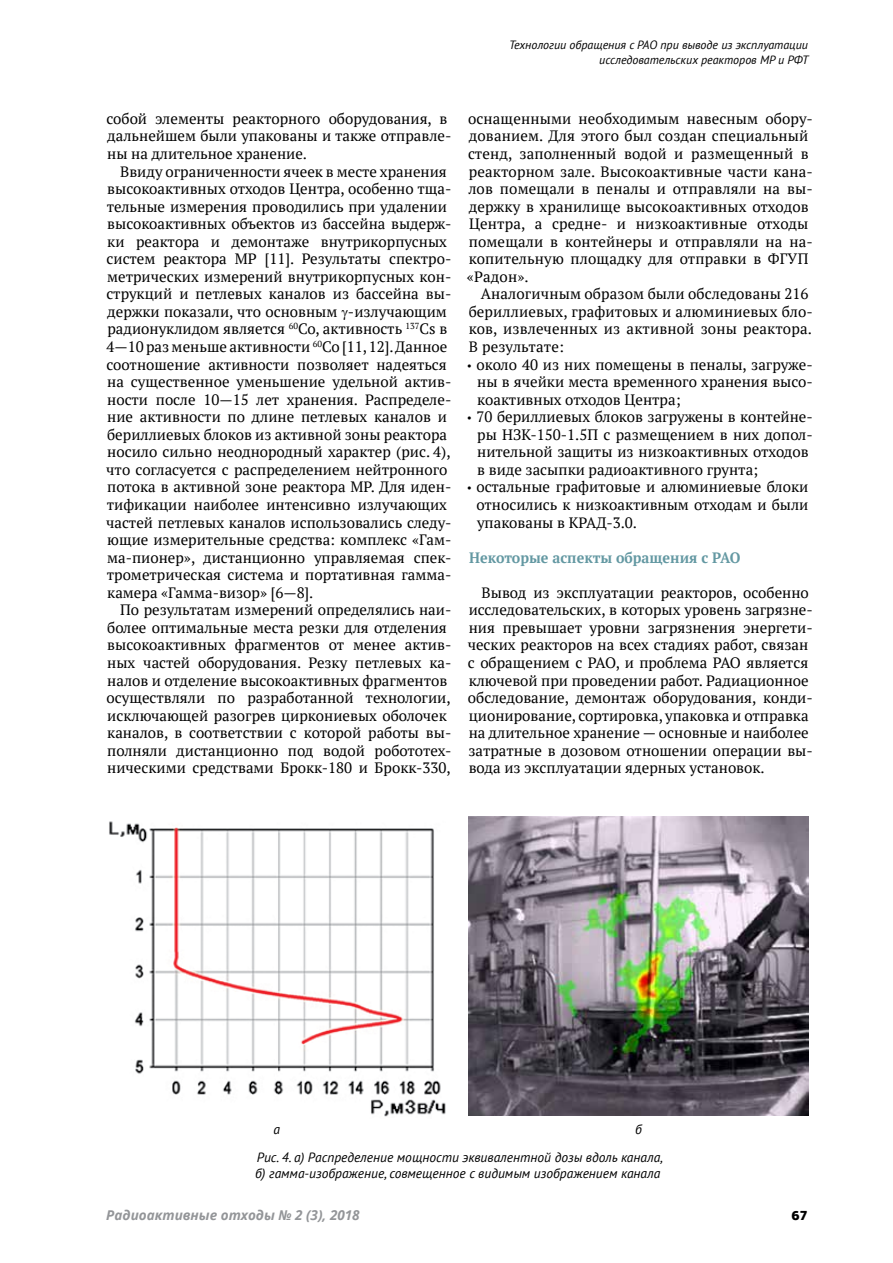
<style>
.page{position:relative;width:893px;height:1263px;background:#fff}
.page>*{position:absolute;margin:0;border:0;box-sizing:border-box;transform-origin:0 0}
.t1{font:15px/17.5px "PT Serif";color:#000}
.t2{font:700 15px "PT Serif";color:#6398a2;scale:.95 1}
.t3{font:italic 13.5px/16.2px "PT Sans";color:#000}
.t4{font:italic 700 13.5px "Noto Sans";color:#939598}
.t5{font:900 13.5px "PF Agora Sans Pro";color:#000}
.t6{font:italic 12px/14.4px "PT Sans";color:#000;text-align:right}
.s1{font-family:"PF Agora Sans Pro";font-size:14.25px}
</style>
<div class="page">
<img style="left:109px;top:821px;width:337px;height:296px">
<img style="left:468px;top:816px;width:341px;height:299px">
<p class="t6" style="left:509px;top:38px;width:301px">Технологии обращения с РАО при выводе из эксплуатации исследовательских реакторов МР и РФТ</p>
<p class="t1" style="left:107px;top:110px;width:346px">собой элементы реакторного оборудования, в дальнейшем были упакованы и также отправле&shy;ны на длительное хранение.</p>
<p class="t1" style="left:106px;top:162px;width:347px;text-indent:14px">Ввиду ограниченности ячеек в месте хранения высокоактивных отходов Центра, особенно тща&shy;тельные измерения проводились при удалении высокоактивных объектов из бассейна выдерж&shy;ки реактора и демонтаже внутрикорпусных систем реактора МР [11]. Результаты спектро&shy;метрических измерений внутрикорпусных кон&shy;струкций и петлевых каналов из бассейна вы&shy;держки показали, что основным -излучающим радионуклидом является <sup>60</sup>Со, активность <sup>137</sup>Сs в 4—10 раз меньше активности <sup>60</sup>Со [11, 12]. Данное соотношение активности позволяет надеяться на существенное уменьшение удельной актив&shy;ности после 10—15 лет хранения. Распределе&shy;ние активности по длине петлевых каналов и бериллиевых блоков из активной зоны реактора носило сильно неоднородный характер (рис. 4), что согласуется с распределением нейтронного потока в активной зоне реактора МР. Для иден&shy;тификации наиболее интенсивно излучающих частей петлевых каналов использовались следу&shy;ющие измерительные средства: комплекс «Гам&shy;ма-пионер», дистанционно управляемая спек&shy;трометрическая система и портативная гамма&shy;камера «Гамма-визор» [6—8].</p>
<p class="t1" style="left:107px;top:601px;width:346px;text-indent:14px">По результатам измерений определялись наи&shy;более оптимальные места резки для отделения высокоактивных фрагментов от менее актив&shy;ных частей оборудования. Резку петлевых ка&shy;налов и отделение высокоактивных фрагментов осуществляли по разработанной технологии, исключающей разогрев циркониевых оболочек каналов, в соответствии с которой работы вы&shy;полняли дистанционно под водой робототех&shy;ническими средствами Брокк-180 и Брокк-330,</p>
<p class="t1" style="left:467px;top:110px;width:347px">оснащенными необходимым навесным обору&shy;дованием. Для этого был создан специальный стенд, заполненный водой и размещенный в реакторном зале. Высокоактивные части кана&shy;лов помещали в пеналы и отправляли на вы&shy;держку в хранилище высокоактивных отходов Центра, а средне- и низкоактивные отходы помещали в контейнеры и отправляли на на&shy;копительную площадку для отправки в ФГУП «Радон».</p>
<p class="t1" style="left:469px;top:285px;width:346px;text-indent:12px">Аналогичным образом были обследованы 216 бериллиевых, графитовых и алюминиевых бло&shy;ков, извлеченных из активной зоны реактора.<br>В результате:</p>
<p class="t1" style="left:477px;top:355px;width:337px;text-align:justify;text-indent:-10px"><span class="s1">•</span> около 40 из них помещены в пеналы, загруже&shy;ны в ячейки места временного хранения высо&shy;коактивных отходов Центра;</p>
<p class="t1" style="left:477px;top:408px;width:337px;text-indent:-10px"><span class="s1">•</span> 70 бериллиевых блоков загружены в контейне&shy;ры НЗК-150-1.5П с размещением в них допол&shy;нительной защиты из низкоактивных отходов в виде засыпки радиоактивного грунта;</p>
<p class="t1" style="left:476px;top:478px;width:333px;text-align:justify;text-indent:-9px"><span class="s1">•</span> остальные графитовые и алюминиевые блоки относились к низкоактивным отходам и были упакованы в КРАД-3.0.</p>
<p class="t2" style="left:469px;top:547px;width:287px">Некоторые аспекты обращения с РАО</p>
<p class="t1" style="left:468px;top:583px;width:347px;text-indent:14px">Вывод из эксплуатации реакторов, особенно исследовательских, в которых уровень загрязне&shy;ния превышает уровни загрязнения энергети&shy;ческих реакторов на всех стадиях работ, связан с обращением с РАО, и проблема РАО является ключевой при проведении работ. Радиационное обследование, демонтаж оборудования, конди&shy;ционирование, сортировка, упаковка и отправка на длительное хранение — основные и наиболее затратные в дозовом отношении операции вы&shy;вода из эксплуатации ядерных установок.</p>
<p class="t3" style="left:274px;top:1121px;width:8px">а</p>
<p class="t3" style="left:635px;top:1121px;width:8px">б</p>
<p class="t3" style="left:255px;top:1149px;width:409px">Рис. 4. a) Распределение мощности эквивалентной дозы вдоль канала, б) гамма-изображение, совмещенное с видимым изображением канала</p>
<p class="t4" style="left:106px;top:1206px;width:255px">Радиоактивные отходы № 2 (3), 2018</p>
<p class="t5" style="left:791px;top:1207px;width:18px">67</p>
</div>
